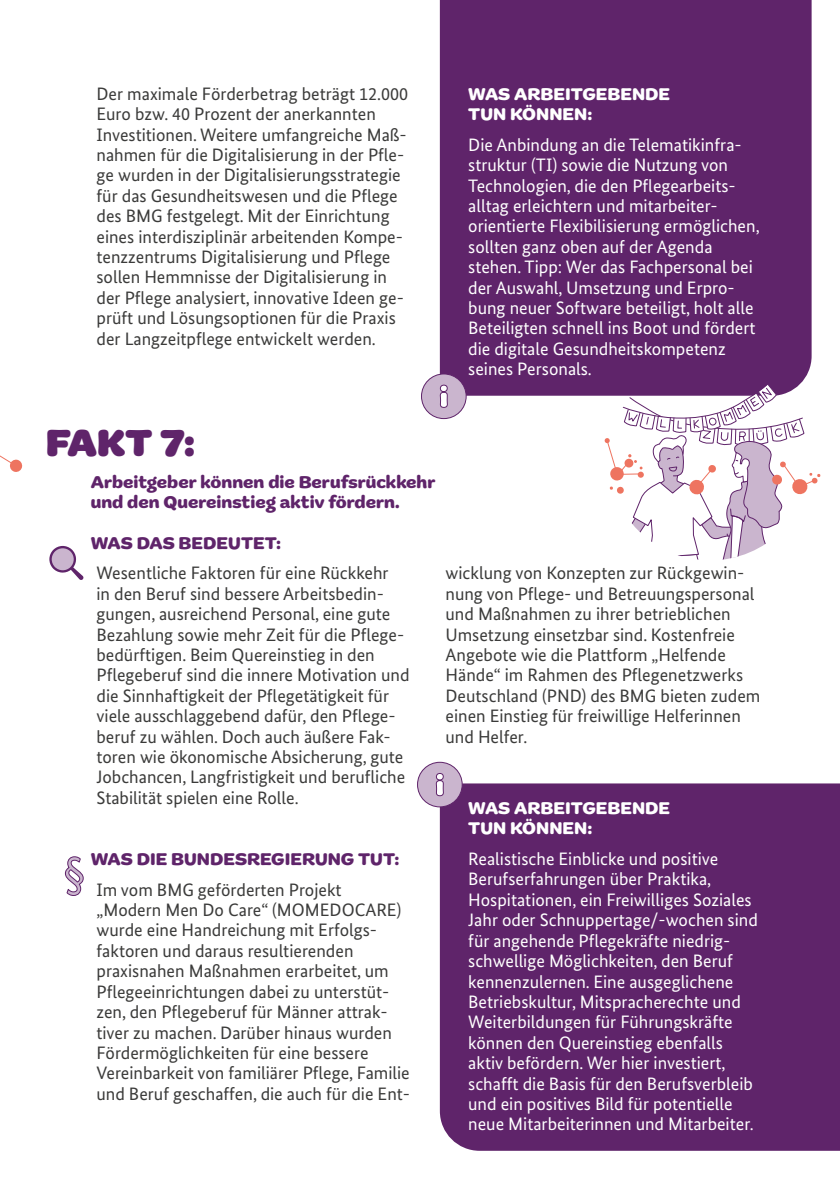
<style>
.page{position:relative;width:840px;height:1191px;background:#fff}
.page>*{position:absolute;margin:0;border:0;box-sizing:border-box;transform-origin:0 0}
.t1{font:900 40px "Marigny";color:#5f246a}
.t2{font:18px/20.4px "Bundes Sans";color:#3b3b3a}
.t3{font:18px/20.4px "Bundes Sans";color:#fff}
.t4{font:700 18px/20.4px "Marigny";color:#5f246a}
.t5{font:700 18px/20.4px "Marigny";color:#fff}
</style>
<div class="page">
<div style="left:439px;top:0;width:372px;height:396px;background:#5f246a"></div>
<div style="left:439px;top:783px;width:400px;height:367px;background:#5f246a"></div>
<svg style="left:0;top:455px;width:10px;height:7px"></svg>
<svg style="left:9px;top:459px;width:14px;height:13px"></svg>
<svg style="left:604px;top:379px;width:216px;height:181px"></svg>
<svg style="left:64px;top:856px;width:20px;height:40px"></svg>
<div style="left:421px;top:374px;width:45px;height:44px;background:#cab5ce;border-radius:50%"></div>
<div style="left:421px;top:373px;width:45px;height:46px;border:1px solid #5f246a;border-radius:50%"></div>
<svg style="left:439px;top:384px;width:9px;height:24px"></svg>
<div style="left:417px;top:762px;width:45px;height:45px;background:#cab5ce;border-radius:50%"></div>
<div style="left:417px;top:762px;width:45px;height:45px;border:1px solid #5f246a;border-radius:50%"></div>
<svg style="left:435px;top:773px;width:9px;height:23px"></svg>
<svg style="left:49px;top:546px;width:34px;height:34px"></svg>
<p class="t2" style="left:96px;top:83px;width:313px">Der maximale Förderbetrag beträgt 12.000<br>Euro bzw. 40 Prozent der anerkannten Investitionen. Weitere umfangreiche Maß&shy;nahmen für die Digitalisierung in der Pfle&shy;ge wurden in der Digitalisierungsstrategie für das Gesundheitswesen und die Pflege des BMG festgelegt. Mit der Einrichtung eines interdisziplinär arbeitenden Kompe&shy;tenzzentrums Digitalisierung und Pflege sollen Hemmnisse der Digitalisierung in der Pflege analysiert, innovative Ideen ge&shy;prüft und Lösungsoptionen für die Praxis der Langzeitpflege entwickelt werden.</p>
<p class="t5" style="left:468px;top:84px;width:203px">WAS ARBEITGEBENDE<br>TUN KÖNNEN:</p>
<p class="t3" style="left:468px;top:134px;width:293px">Die Anbindung an die Telematikinfra&shy;struktur (TI) sowie die Nutzung von Technologien, die den Pflegearbeits&shy;alltag erleichtern und mitarbeiter&shy;orientierte Flexibilisierung ermöglichen, sollten ganz oben auf der Agenda stehen. Tipp: Wer das Fachpersonal bei der Auswahl, Umsetzung und Erpro&shy;bung neuer Software beteiligt, holt alle Beteiligten schnell ins Boot und fördert die digitale Gesundheitskompetenz seines Personals.</p>
<h1 class="t1" style="left:46px;top:419px;width:151px">FAKT 7:</h1>
<p class="t4" style="left:91px;top:472px;width:346px">Arbeitgeber können die Berufsrückkehr und den Quereinstieg aktiv fördern.</p>
<p class="t4" style="left:91px;top:533px;width:192px">WAS DAS BEDEUTET:</p>
<p class="t2" style="left:96px;top:563px;width:314px">Wesentliche Faktoren für eine Rückkehr<br>in den Beruf sind bessere Arbeitsbedin&shy;gungen, ausreichend Personal, eine gute Bezahlung sowie mehr Zeit für die Pflege&shy;bedürftigen. Beim Quereinstieg in den Pflegeberuf sind die innere Motivation und die Sinnhaftigkeit der Pflegetätigkeit für viele ausschlaggebend dafür, den Pflege&shy;beruf zu wählen. Doch auch äußere Fak&shy;toren wie ökonomische Absicherung, gute Jobchancen, Langfristigkeit und berufliche Stabilität spielen eine Rolle.</p>
<p class="t4" style="left:91px;top:849px;width:310px">WAS DIE BUNDESREGIERUNG TUT:</p>
<p class="t2" style="left:96px;top:879px;width:315px">Im vom BMG geförderten Projekt „Modern Men Do Care“ (MOMEDOCARE) wurde eine Handreichung mit Erfolgs&shy;faktoren und daraus resultierenden praxisnahen Maßnahmen erarbeitet, um Pflegeeinrichtungen dabei zu unterstüt&shy;zen, den Pflegeberuf für Männer attrak&shy;tiver zu machen. Darüber hinaus wurden Fördermöglichkeiten für eine bessere Vereinbarkeit von familiärer Pflege, Familie und Beruf geschaffen, die auch für die Ent-</p>
<p class="t2" style="left:445px;top:563px;width:316px">wicklung von Konzepten zur Rückgewin&shy;nung von Pflege- und Betreuungspersonal und Maßnahmen zu ihrer betrieblichen Umsetzung einsetzbar sind. Kostenfreie Angebote wie die Plattform „Helfende Hände“ im Rahmen des Pflegenetzwerks Deutschland (PND) des BMG bieten zudem einen Einstieg für freiwillige Helferinnen und Helfer.</p>
<p class="t5" style="left:468px;top:798px;width:203px">WAS ARBEITGEBENDE<br>TUN KÖNNEN:</p>
<p class="t3" style="left:468px;top:848px;width:291px">Realistische Einblicke und positive Berufserfahrungen über Praktika, Hospitationen, ein Freiwilliges Soziales Jahr oder Schnuppertage/‑wochen sind für angehende Pflegekräfte niedrig&shy;schwellige Möglichkeiten, den Beruf kennenzulernen. Eine ausgeglichene Betriebskultur, Mitspracherechte und Weiterbildungen für Führungskräfte können den Quereinstieg ebenfalls aktiv befördern. Wer hier investiert, schafft die Basis für den Berufsverbleib und ein positives Bild für potentielle neue Mitarbeiterinnen und Mitarbeiter.</p>
</div>
